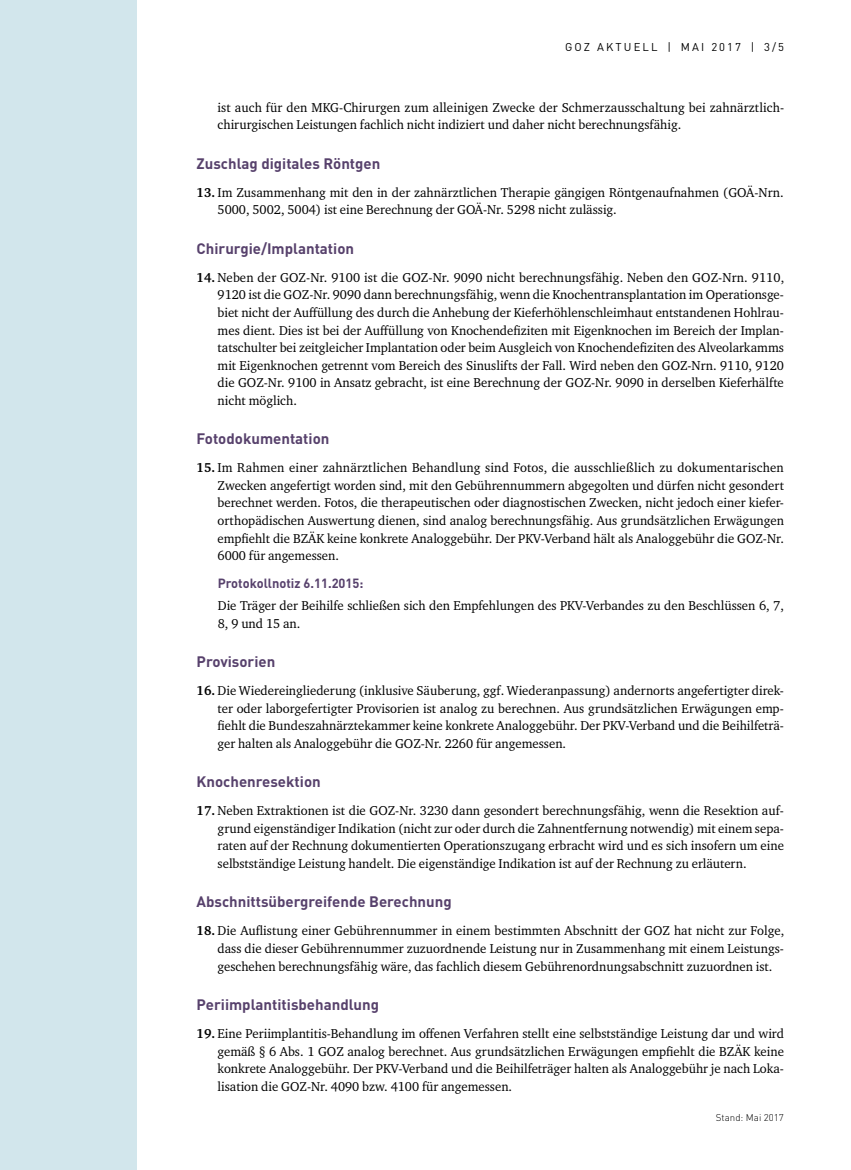
<style>
.page{position:relative;width:851px;height:1170px;background:#fff}
.page>*{position:absolute;margin:0;border:0;box-sizing:border-box;transform-origin:0 0}
.t1{font:700 15px "DINOT";color:#57416c}
.t2{font:13.2px/17.5px "Charter ITC Std";color:#000;text-align:justify}
.t3{font:700 13.2px "DIN";color:#57416c}
.t4{font:11.25px "DINOT";letter-spacing:.19em;color:#000}
.t5{font:300 9.75px "DINOT";color:#000}
.s1{font-weight:700}
</style>
<div class="page">
<div style="left:0;top:0;width:136px;height:1169px;background:#d2e6ec"></div>
<p class="t4" style="left:565px;top:40px;width:220px">GOZ AKTUELL | MAI 2017 | 3/5</p>
<p class="t2" style="left:217px;top:98px;width:568px">ist auch für den MKG-Chirurgen zum alleinigen Zwecke der Schmerzausschaltung bei zahnärztlich&shy;chirurgischen Leistungen fachlich nicht indiziert und daher nicht berechnungsfähig.</p>
<p class="t1" style="left:196px;top:153px;width:185px">Zuschlag digitales Röntgen</p>
<p class="t2" style="left:217px;top:183px;width:567px;text-indent:-21px"><span class="s1">13.</span> Im Zusammenhang mit den in der zahnärztlichen Therapie gängigen Röntgenaufnahmen (GOÄ-Nrn.<br>5000, 5002, 5004) ist eine Berechnung der GOÄ-Nr. 5298 nicht zulässig.</p>
<p class="t1" style="left:196px;top:238px;width:159px">Chirurgie/Implantation</p>
<p class="t2" style="left:217px;top:268px;width:568px;text-indent:-21px"><span class="s1">14.</span> Neben der GOZ-Nr. 9100 ist die GOZ-Nr. 9090 nicht berechnungsfähig. Neben den GOZ-Nrn. 9110, 9120 ist die GOZ-Nr. 9090 dann berechnungsfähig, wenn die Knochentransplantation im Operationsge&shy;biet nicht der Auffüllung des durch die Anhebung der Kieferhöhlenschleimhaut entstandenen Hohlrau&shy;mes dient. Dies ist bei der Auffüllung von Knochendefiziten mit Eigenknochen im Bereich der Implan&shy;tatschulter bei zeitgleicher Implantation oder beim Ausgleich von Knochendefiziten des Alveolarkamms mit Eigenknochen getrennt vom Bereich des Sinuslifts der Fall. Wird neben den GOZ-Nrn. 9110, 9120 die GOZ-Nr. 9100 in Ansatz gebracht, ist eine Berechnung der GOZ-Nr. 9090 in derselben Kieferhälfte nicht möglich.</p>
<p class="t1" style="left:196px;top:428px;width:134px">Fotodokumentation</p>
<p class="t2" style="left:217px;top:459px;width:567px;text-indent:-21px"><span class="s1">15.</span> Im Rahmen einer zahnärztlichen Behandlung sind Fotos, die ausschließlich zu dokumentarischen Zwecken angefertigt worden sind, mit den Gebührennummern abgegolten und dürfen nicht gesondert berechnet werden. Fotos, die therapeutischen oder diagnostischen Zwecken, nicht jedoch einer kiefer&shy;orthopädischen Auswertung dienen, sind analog berechnungsfähig. Aus grundsätzlichen Erwägungen empfiehlt die BZÄK keine konkrete Analoggebühr. Der PKV-Verband hält als Analoggebühr die GOZ-Nr.<br>6000 für angemessen.</p>
<p class="t3" style="left:218px;top:575px;width:147px">Protokollnotiz 6.11.2015:</p>
<p class="t2" style="left:218px;top:596px;width:567px">Die Träger der Beihilfe schließen sich den Empfehlungen des PKV-Verbandes zu den Beschlüssen 6, 7,<br>8, 9 und 15 an.</p>
<p class="t1" style="left:196px;top:651px;width:80px">Provisorien</p>
<p class="t2" style="left:217px;top:681px;width:567px;text-indent:-21px"><span class="s1">16.</span> Die Wiedereingliederung (inklusive Säuberung, ggf. Wiederanpassung) andernorts angefertigter direk&shy;ter oder laborgefertigter Provisorien ist analog zu berechnen. Aus grundsätzlichen Erwägungen emp&shy;fiehlt die Bundeszahnärztekammer keine konkrete Analoggebühr. Der PKV-Verband und die Beihilfeträ&shy;ger halten als Analoggebühr die GOZ-Nr. 2260 für angemessen.</p>
<p class="t1" style="left:196px;top:771px;width:126px">Knochenresektion</p>
<p class="t2" style="left:217px;top:801px;width:568px;text-indent:-21px"><span class="s1">17.</span> Neben Extraktionen ist die GOZ-Nr. 3230 dann gesondert berechnungsfähig, wenn die Resektion auf&shy;grund eigenständiger Indikation (nicht zur oder durch die Zahnentfernung notwendig) mit einem sepa&shy;raten auf der Rechnung dokumentierten Operationszugang erbracht wird und es sich insofern um eine selbstständige Leistung handelt. Die eigenständige Indikation ist auf der Rechnung zu erläutern.</p>
<p class="t1" style="left:196px;top:891px;width:256px">Abschnittsübergreifende Berechnung</p>
<p class="t2" style="left:217px;top:921px;width:568px;text-indent:-21px"><span class="s1">18.</span> Die Auflistung einer Gebührennummer in einem bestimmten Abschnitt der GOZ hat nicht zur Folge, dass die dieser Gebührennummer zuzuordnende Leistung nur in Zusammenhang mit einem Leistungs&shy;geschehen berechnungsfähig wäre, das fachlich diesem Gebührenordnungsabschnitt zuzuordnen ist.</p>
<p class="t1" style="left:196px;top:994px;width:184px">Periimplantitisbehandlung</p>
<p class="t2" style="left:217px;top:1024px;width:568px;text-indent:-21px"><span class="s1">19.</span> Eine Periimplantitis-Behandlung im offenen Verfahren stellt eine selbstständige Leistung dar und wird gemäß § 6 Abs. 1 GOZ analog berechnet. Aus grundsätzlichen Erwägungen empfiehlt die BZÄK keine konkrete Analoggebühr. Der PKV-Verband und die Beihilfeträger halten als Analoggebühr je nach Loka&shy;lisation die GOZ-Nr. 4090 bzw. 4100 für angemessen.</p>
<p class="t5" style="left:715px;top:1110px;width:70px">Stand: Mai 2017</p>
</div>
